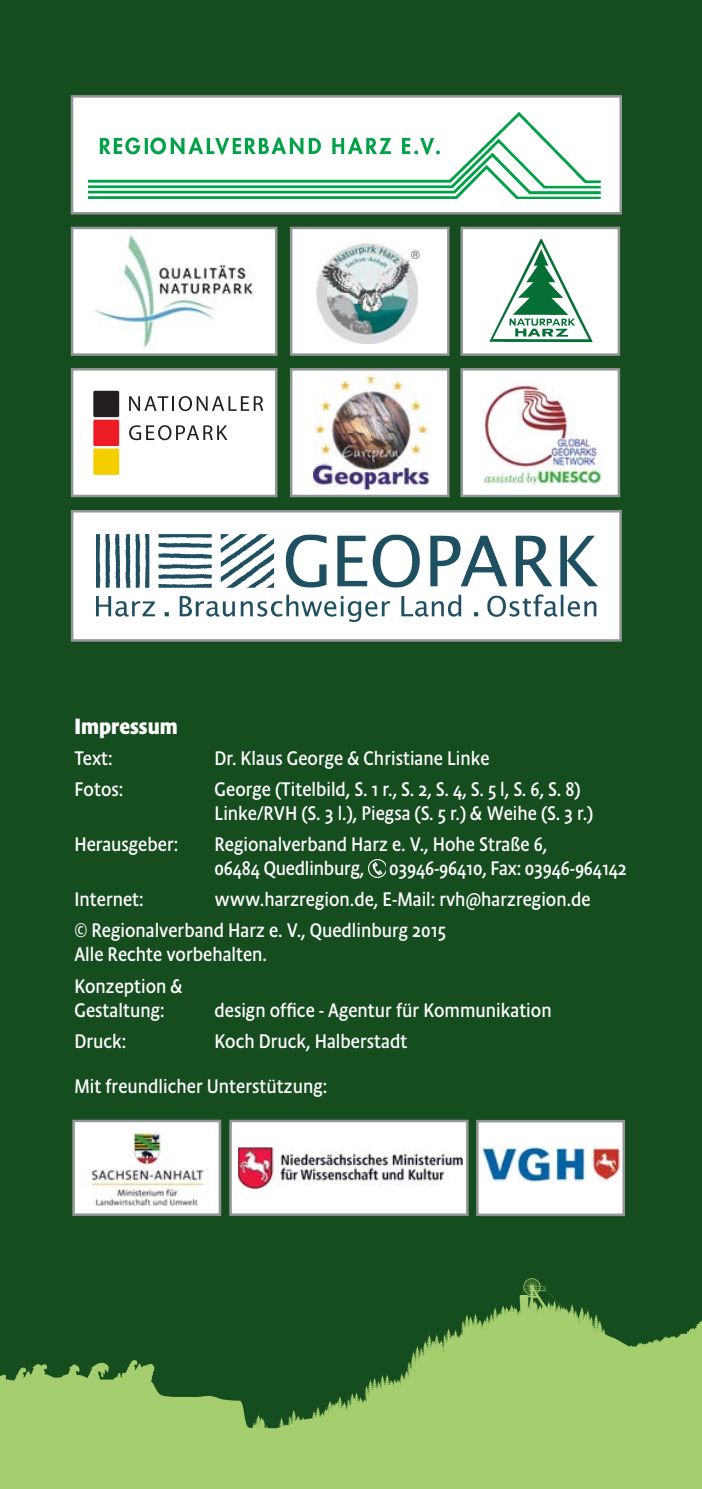
<style>
.page{position:relative;width:702px;height:1489px;background:#fff}
.page>*{position:absolute;margin:0;border:0;box-sizing:border-box;transform-origin:0 0}
.t1{font:700 22.5px "Absara Sans Head OT";color:#fff}
.t2{font:20px/24px "Absara Sans Head OT";color:#fff}
.t3{font:11.75px "Helvetica";color:#58595b}
</style>
<div class="page">
<div style="left:0;top:0;width:702px;height:1488px;background:#164d1f"></div>
<svg style="left:0;top:1305px;width:702px;height:183px;fill:#a5ce6e"></svg>
<svg style="left:519px;top:1278px;width:60px;height:47px"></svg>
<img style="left:368px;top:859px;width:18px;height:18px">
<img style="left:75px;top:1122px;width:143px;height:90px">
<div style="left:72px;top:1119px;width:149px;height:96px;border:2px solid #939598"></div>
<div style="left:477px;top:1121px;width:146px;height:93px;background:#fff"></div>
<img style="left:480px;top:1145px;width:141px;height:38px">
<div style="left:476px;top:1119px;width:149px;height:96px;border:2px solid #939598"></div>
<div style="left:230px;top:1120px;width:237px;height:94px;background:#fff"></div>
<img style="left:238px;top:1147px;width:224px;height:41px">
<div style="left:229px;top:1119px;width:239px;height:96px;border:2px solid #939598"></div>
<div style="left:72px;top:96px;width:548px;height:117px;background:#fff"></div>
<div style="left:71px;top:95px;width:551px;height:119px;border:2px solid #939598"></div>
<img style="left:89px;top:112px;width:512px;height:87px">
<div style="left:72px;top:511px;width:548px;height:129px;background:#fff"></div>
<div style="left:71px;top:510px;width:551px;height:131px;border:2px solid #939598"></div>
<img style="left:96px;top:534px;width:501px;height:87px">
<div style="left:72px;top:369px;width:204px;height:127px;background:#fff"></div>
<div style="left:71px;top:368px;width:206px;height:129px;border:2px solid #939598"></div>
<div style="left:93px;top:448px;width:26px;height:27px;background:#f5ce00;border-radius:2px"></div>
<div style="left:93px;top:419px;width:26px;height:27px;background:#ed1c24;border-radius:2px"></div>
<div style="left:93px;top:391px;width:26px;height:26px;background:#231f20;border-radius:2px"></div>
<svg style="left:129px;top:425px;width:98px;height:15px"></svg>
<svg style="left:129px;top:396px;width:134px;height:15px"></svg>
<svg style="left:290px;top:368px;width:159px;height:129px;background:#e9eaea"></svg>
<img style="left:314px;top:375px;width:116px;height:118px">
<svg style="left:460px;top:368px;width:160px;height:129px;background:#e9eaea"></svg>
<img style="left:479px;top:379px;width:124px;height:105px">
<div style="left:72px;top:228px;width:204px;height:126px;background:#fff"></div>
<img style="left:94px;top:235px;width:160px;height:113px">
<div style="left:71px;top:227px;width:206px;height:129px;border:2px solid #939598"></div>
<svg style="left:290px;top:227px;width:159px;height:129px;background:#f0f0f0"></svg>
<img style="left:316px;top:243px;width:101px;height:101px">
<div style="left:461px;top:228px;width:158px;height:126px;background:#fff"></div>
<div style="left:460px;top:227px;width:160px;height:129px;border:2px solid #939598"></div>
<img style="left:489px;top:238px;width:104px;height:105px">
<p class="t3" style="left:411px;top:249px;width:10px">®</p>
<p class="t1" style="left:74px;top:717px;width:105px">Impressum</p>
<p class="t2" style="left:74px;top:747px;width:40px">Text:</p>
<p class="t2" style="left:214px;top:747px;width:276px">Dr. Klaus George &amp; Christiane Linke</p>
<p class="t2" style="left:74px;top:778px;width:50px">Fotos:</p>
<p class="t2" style="left:214px;top:778px;width:380px">George (Titelbild, S. 1 r., S. 2, S. 4, S. 5 l, S. 6, S. 8)<br>Linke/RVH (S. 3 l.), Piegsa (S. 5 r.) &amp; Weihe (S. 3 r.)</p>
<p class="t2" style="left:74px;top:833px;width:105px">Herausgeber:</p>
<p class="t2" style="left:214px;top:833px;width:414px">Regionalverband Harz e. V., Hohe Straße 6,<br>06484 Quedlinburg, 03946-96410, Fax: 03946-964142</p>
<p class="t2" style="left:74px;top:888px;width:71px">Internet:</p>
<p class="t2" style="left:74px;top:885px;width:517px;line-height:31px;text-indent:140px">www.harzregion.de, E-Mail: rvh@harzregion.de © Regionalverband Harz e. V., Quedlinburg 2015</p>
<p class="t2" style="left:74px;top:940px;width:194px;line-height:31px">Alle Rechte vorbehalten.<br>Konzeption &amp;</p>
<p class="t2" style="left:74px;top:999px;width:92px">Gestaltung:</p>
<p class="t2" style="left:214px;top:999px;width:338px">design office - Agentur für Kommunikation</p>
<p class="t2" style="left:74px;top:1030px;width:53px">Druck:</p>
<p class="t2" style="left:214px;top:1030px;width:194px">Koch Druck, Halberstadt</p>
<p class="t2" style="left:74px;top:1075px;width:254px">Mit freundlicher Unterstützung:</p>
</div>
